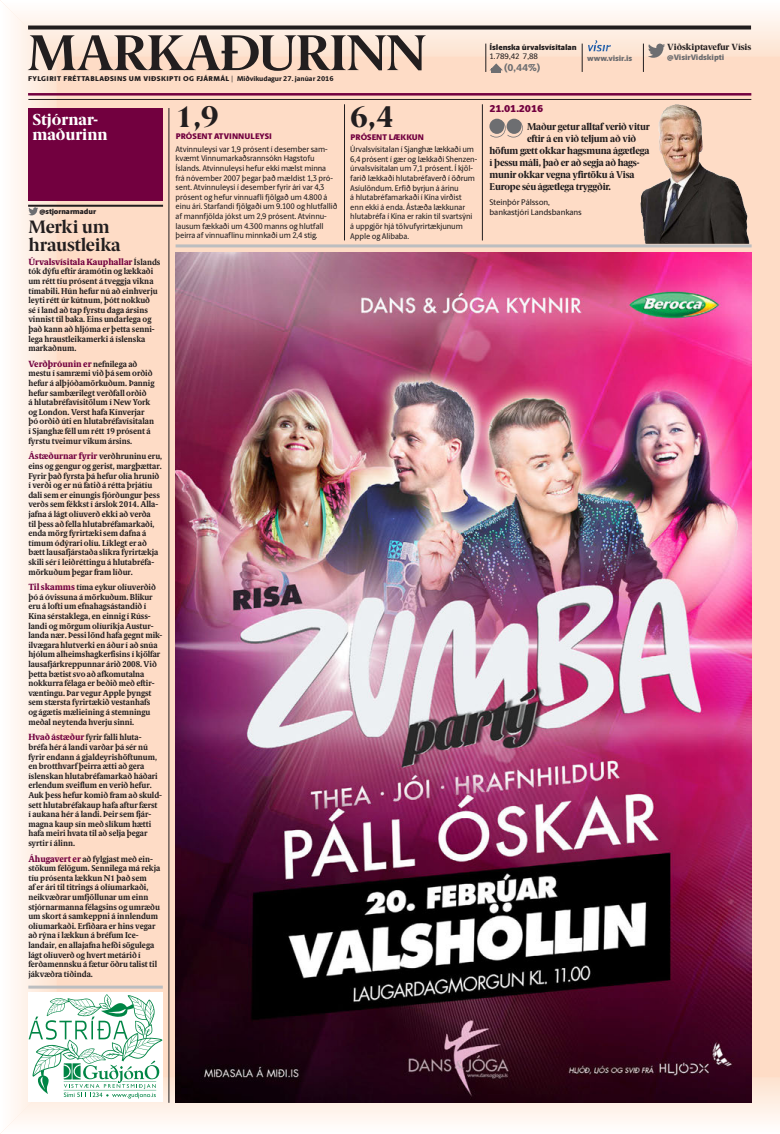
<style>
.page{position:relative;width:780px;height:1134px;background:#fedcc6}
.page>*{position:absolute;margin:0;border:0;box-sizing:border-box;transform-origin:0 0}
.t1{font:700 50.4px "Berlingske Serif";letter-spacing:-.025em;color:#221e1f}
.t2{font:800 30px "Berlingske Serif";color:#221e1f}
.t3{font:700 18px/18px "Berlingske Serif";letter-spacing:-.01em;color:#221e1f}
.t4{font:800 16px/15px "Berlingske Serif";color:#fff}
.t5{font:800 10px "Berlingske Serif";letter-spacing:-.015em;color:#221e1f;scale:.94 1}
.t6{font:900 10px "Berlingske Sans";letter-spacing:-.015em;color:#72003f}
.t7{font:800 10px "Berlingske Sans";color:#6d6e71}
.t8{font:800 9px "Berlingske Serif Tx";letter-spacing:-.005em;color:#72003f}
.t9{font:800 9px "Berlingske Serif";letter-spacing:-.01em;color:#221e1f}
.t10{font:700 8.5px/9.6px "Berlingske Serif Tx";letter-spacing:-.005em;color:#221e1f}
.t11{font:500 8.2px/9.6px "Berlingske Sans";letter-spacing:-.01em;color:#221e1f;scale:.95 1}
.t12{font:500 8.2px/9.6px "Berlingske Sans";letter-spacing:-.01em;color:#221e1f}
.t13{font:900 8.2px "Berlingske Sans";letter-spacing:.015em;color:#72003f}
.t14{font:900 8px "Berlingske Sans";letter-spacing:-.01em;color:#6d6e71}
.t15{font:900 8px "Berlingske Sans";letter-spacing:-.01em;color:#221e1f}
.t16{font:500 8px "Berlingske Sans";color:#221e1f}
.t17{font:900 7.5px "Berlingske Sans";color:#221e1f}
.t18{font:900 7px "Berlingske Sans";letter-spacing:.055em;color:#221e1f}
.s1{font-weight:800}
.s2{font-weight:700;font-size:8.5px;color:#221e1f}
.s3{font-weight:800;font-size:9px;color:#72003f}
</style>
<div class="page">
<svg style="left:57px;top:0;width:722px;height:57px"></svg>
<svg style="left:57px;top:1077px;width:722px;height:57px;background:#fef5f0"></svg>
<svg style="left:779px;top:0;width:1px;height:55px"></svg>
<svg style="left:779px;top:1080px;width:1px;height:54px"></svg>
<svg style="left:0;top:0;width:57px;height:1134px;background:#fef1e8"></svg>
<div style="left:28px;top:108px;width:135px;height:92px;background:#72003f"></div>
<hr style="left:28px;top:205px;width:135px;height:2px;background:#221e1f">
<svg style="left:28px;top:207px;width:10px;height:8px"></svg>
<hr style="left:28px;top:99px;width:723px;height:1px;background:#221e1f">
<hr style="left:169px;top:108px;width:1px;height:995px;background:#221e1f">
<hr style="left:344px;top:104px;width:1px;height:136px;background:#221e1f">
<hr style="left:482px;top:104px;width:1px;height:136px;background:#221e1f">
<hr style="left:175px;top:244px;width:576px;height:3px;background:#bcbec0">
<svg style="left:28px;top:26px;width:723px;height:4px;background:#3c3737"></svg>
<hr style="left:28px;top:93px;width:723px;height:3px;background:#72003f">
<svg style="left:582px;top:44px;width:1px;height:28px"></svg>
<div style="left:491px;top:68px;width:10px;height:5px;background:#6d6e71"></div>
<svg style="left:485px;top:44px;width:18px;height:28px"></svg>
<img style="left:594px;top:40px;width:17px;height:12px">
<svg style="left:643px;top:44px;width:22px;height:28px"></svg>
<img style="left:640px;top:104px;width:109px;height:140px">
<svg style="left:489px;top:119px;width:33px;height:19px"></svg>
<img style="left:175px;top:252px;width:576px;height:851px">
<div style="left:28px;top:992px;width:135px;height:110px;background:#fff"></div>
<svg style="left:29px;top:994px;width:134px;height:104px"></svg>
<hr style="left:28px;top:986px;width:135px;height:3px;background:#bcbec0">
<h1 class="t1" style="left:27px;top:12px;width:401px">Markaðurinn</h1>
<p class="t18" style="left:28px;top:74px;width:307px">fylgirit fréttablaðsins um Viðskipti og fjármál | <span class="s1">Miðvikudagur 27. janúar 2016</span></p>
<h3 class="t4" style="left:32px;top:112px;width:77px">Stjórnar&shy;maðurinn</h3>
<p class="t17" style="left:39px;top:206px;width:58px">@stjornarmadur</p>
<h3 class="t3" style="left:28px;top:217px;width:94px">Merki um hraustleika</h3>
<p class="t8" style="left:28px;top:255px;width:134px">Úrvalsvísitala Kauphallar <span class="s2">Íslands</span></p>
<p class="t10" style="left:28px;top:267px;width:131px">tók dýfu eftir áramótin og lækkaði um rétt tíu prósent á tveggja vikna tímabili. Hún hefur nú að einhverju leyti rétt úr kútnum, þótt nokkuð sé í land að tap fyrstu daga ársins vinnist til baka. Eins undarlega og það kann að hljóma er þetta senni&shy;lega hraustleikamerki á íslenska markaðnum.</p>
<p class="t8" style="left:28px;top:357px;width:111px">Verðþróunin er <span class="s2">nefnilega að</span></p>
<p class="t10" style="left:28px;top:369px;width:128px">mestu í samræmi við þá sem orðið hefur á alþjóðamörkuðum. Þannig hefur sambærilegt verðfall orðið<br>á hlutabréfavísitölum í New York og London. Verst hafa Kínverjar þó orðið úti en hlutabréfavísitalan í Sjanghæ féll um rétt 19 prósent á fyrstu tveimur vikum ársins.</p>
<p class="t8" style="left:28px;top:450px;width:135px">Ástæðurnar fyrir <span class="s2">verðhruninu eru,</span></p>
<p class="t10" style="left:28px;top:461px;width:135px">eins og gengur og gerist, margþættar.<br>Fyrir það fyrsta þá hefur olía hrunið í verði og er nú fatið á rétta þrjátíu dali sem er einungis fjórðungur þess verðs sem fékkst í árslok 2014. Alla&shy;jafna á lágt olíuverð ekki að verða<br>til þess að fella hlutabréfamarkaði, enda mörg fyrirtæki sem dafna á tímum ódýrari olíu. Líklegt er að bætt lausafjárstaða slíkra fyrirtækja skili sér í leiðréttingu á hlutabréfa&shy;mörkuðum þegar fram líður.</p>
<p class="t10" style="left:28px;top:582px;width:136px"><span class="s3">Til skamms</span> tíma eykur olíuverðið þó á óvissuna á mörkuðum. Blikur eru á lofti um efnahagsástandið í Kína sérstaklega, en einnig í Rúss&shy;landi og mörgum olíuríkja Austur&shy;landa nær. Þessi lönd hafa gegnt mik&shy;ilvægara hlutverki en áður í að snúa hjólum alheimshagkerfisins í kjölfar lausafjárkreppunnar árið 2008. Við þetta bætist svo að afkomutalna nokkurra félaga er beðið með eftir&shy;væntingu. Þar vegur Apple þyngst sem stærsta fyrirtækið vestanhafs<br>og ágætis mælieining á stemningu meðal neytenda hverju sinni.</p>
<p class="t10" style="left:28px;top:732px;width:135px"><span class="s3">Hvað ástæður</span> fyrir falli hluta&shy;bréfa hér á landi varðar þá sér nú fyrir endann á gjaldeyrishöftunum, en brotthvarf þeirra ætti að gera íslenskan hlutabréfamarkað háðari erlendum sveiflum en verið hefur.<br>Auk þess hefur komið fram að skuld&shy;sett hlutabréfakaup hafa aftur færst í aukana hér á landi. Þeir sem fjár&shy;magna kaup sín með slíkum hætti hafa meiri hvata til að selja þegar syrtir í álinn.</p>
<p class="t10" style="left:28px;top:854px;width:133px"><span class="s3">Áhugavert er</span> að fylgjast með ein&shy;stökum félögum. Sennilega má rekja tíu prósenta lækkun N1 það sem<br>af er ári til titrings á olíumarkaði, neikvæðrar umfjöllunar um einn stjórnarmanna félagsins og umræðu um skort á samkeppni á innlendum olíumarkaði. Erfiðara er hins vegar að rýna í lækkun á bréfum Ice&shy;landair, en allajafna hefði sögulega lágt olíuverð og hvert metárið í ferðamennsku á fætur öðru talist til jákvæðra tíðinda.</p>
<h2 class="t2" style="left:175px;top:95px;width:45px">1,9</h2>
<p class="t13" style="left:176px;top:130px;width:98px">prósent atvinnuleysi</p>
<p class="t11" style="left:175px;top:144px;width:172px">Atvinnuleysi var 1,9 prósent í desember sam&shy;kvæmt Vinnumarkaðsrannsókn Hagstofu Íslands. Atvinnuleysi hefur ekki mælst minna frá nóvember 2007 þegar það mældist 1,3 pró&shy;sent. Atvinnuleysi í desember fyrir ári var 4,3 prósent og hefur vinnuafli fjölgað um 4.800 á einu ári. Starfandi fjölgaði um 9.100 og hlutfallið af mannfjölda jókst um 2,9 prósent. Atvinnu&shy;lausum fækkaði um 4.300 manns og hlutfall þeirra af vinnuaflinu minnkaði um 2,4 stig.</p>
<h2 class="t2" style="left:350px;top:95px;width:45px">6,4</h2>
<p class="t13" style="left:350px;top:131px;width:75px">prósent lækkun</p>
<p class="t11" style="left:350px;top:144px;width:135px">Úrvalsvísitalan í Sjanghæ lækkaði um 6,4 prósent í gær og lækkaði Shenzen&shy;úrvalsvísitalan um 7,1 prósent. Í kjöl&shy;farið lækkaði hlutabréfaverð í öðrum Asíulöndum. Erfið byrjun á árinu<br>á hlutabréfamarkaði í Kína virðist<br>enn ekki á enda. Ástæða lækkunar hlutabréfa í Kína er rakin til svartsýni á uppgjör hjá tölvufyrirtækjunum Apple og Alibaba.</p>
<p class="t15" style="left:489px;top:41px;width:89px">Íslenska úrvalsvísitalan</p>
<p class="t16" style="left:489px;top:50px;width:50px">1.789,42 7,88</p>
<p class="t7" style="left:503px;top:60px;width:39px">(0,44%)</p>
<p class="t9" style="left:667px;top:40px;width:85px">Viðskiptavefur Vísis</p>
<p class="t14" style="left:587px;top:52px;width:47px">www.visir.is</p>
<p class="t14" style="left:667px;top:51px;width:58px">@VisirVidskipti</p>
<p class="t6" style="left:489px;top:101px;width:55px">21.01.2016</p>
<p class="t5" style="left:527px;top:119px;width:132px">Maður getur alltaf verið vitur</p>
<p class="t5" style="left:527px;top:131px;width:118px">eftir á en við teljum að við</p>
<p class="t5" style="left:489px;top:143px;width:171px">höfum gætt okkar hagsmuna ágætlega</p>
<p class="t5" style="left:489px;top:155px;width:161px">í þessu máli, það er að segja að hags-</p>
<p class="t5" style="left:489px;top:167px;width:156px">munir okkar vegna yfirtöku á Visa</p>
<p class="t5" style="left:489px;top:179px;width:131px">Europe séu ágætlega tryggðir.</p>
<p class="t12" style="left:489px;top:197px;width:94px">Steinþór Pálsson, bankastjóri Landsbankans</p>
</div>
